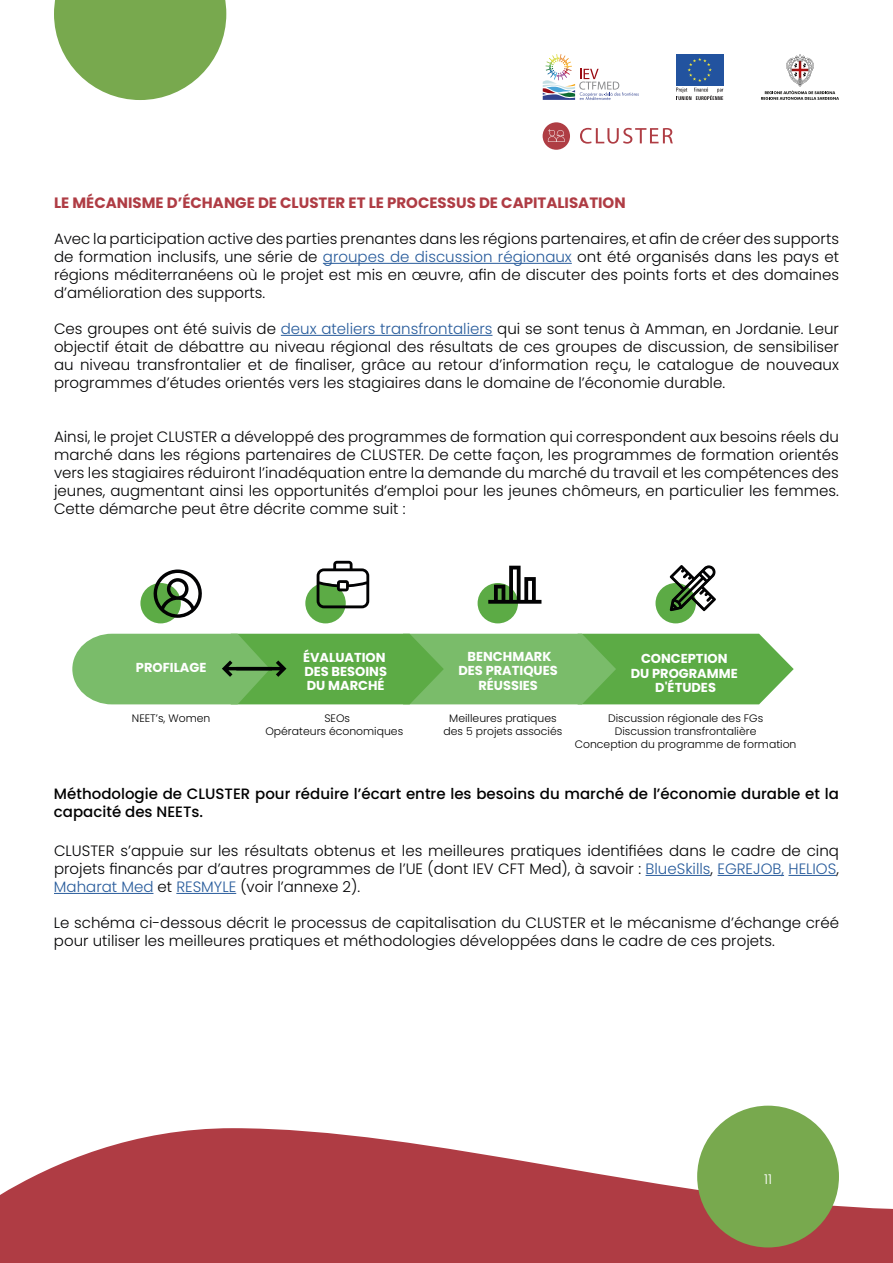
<style>
.page{position:relative;width:893px;height:1263px;background:#fff}
.page>*{position:absolute;margin:0;border:0;box-sizing:border-box;transform-origin:0 0}
.t1{font:300 15px/18px "Poppins";color:#020203;text-align:justify}
.t2{font:500 15px/18px "Poppins";color:#000}
.t3{font:700 15px "Poppins";color:#af3c44}
.t4{font:300 13.5px "Poppins";color:#fff}
.t5{font:700 13.05px/14.4px "Poppins";color:#fff;text-align:center}
.t6{font:300 10.8px/13px "Poppins";color:#000;text-align:center}
.s1{color:#275b9b}
</style>
<div class="page">
<svg style="left:543px;top:54px;width:96px;height:46px"></svg>
<div style="left:676px;top:54px;width:47px;height:32px;background:#22539f"></div>
<svg style="left:687px;top:58px;width:25px;height:24px"></svg>
<svg style="left:676px;top:88px;width:47px;height:12px"></svg>
<svg style="left:761px;top:54px;width:78px;height:46px"></svg>
<div style="left:543px;top:122px;width:27px;height:28px;background:#af3d44;border-radius:50%"></div>
<svg style="left:548px;top:129px;width:17px;height:13px"></svg>
<svg style="left:580px;top:128px;width:93px;height:16px"></svg>
<svg style="left:0;top:1128px;width:893px;height:135px;fill:#af3c44"></svg>
<div style="left:697px;top:1106px;width:142px;height:141px;background:#78a94e;border-radius:50%"></div>
<svg style="left:54px;top:0;width:172px;height:100px"></svg>
<hr style="left:323px;top:263px;width:249px;height:1px;background:#275b9b">
<hr style="left:281px;top:335px;width:211px;height:1px;background:#275b9b">
<hr style="left:646px;top:875px;width:64px;height:1px;background:#275b9b">
<hr style="left:718px;top:875px;width:66px;height:1px;background:#275b9b">
<hr style="left:788px;top:875px;width:48px;height:1px;background:#275b9b">
<hr style="left:54px;top:893px;width:99px;height:1px;background:#275b9b">
<hr style="left:176px;top:893px;width:60px;height:1px;background:#275b9b">
<div style="left:478px;top:583px;width:40px;height:40px;background:#5cab45;border-radius:50%"></div>
<svg style="left:488px;top:566px;width:53px;height:38px"></svg>
<div style="left:655px;top:583px;width:41px;height:40px;background:#5cab45;border-radius:50%"></div>
<svg style="left:670px;top:565px;width:46px;height:46px"></svg>
<div style="left:140px;top:583px;width:41px;height:40px;background:#5cab45;border-radius:50%"></div>
<svg style="left:153px;top:569px;width:49px;height:49px"></svg>
<div style="left:305px;top:583px;width:41px;height:40px;background:#5cab45;border-radius:50%"></div>
<svg style="left:317px;top:561px;width:52px;height:47px"></svg>
<svg style="left:72px;top:634px;width:722px;height:70px;background:#6fb45c"></svg>
<p class="t3" style="left:54px;top:194px;width:573px">LE MÉCANISME D’ÉCHANGE DE CLUSTER ET LE PROCESSUS DE CAPITALISATION</p>
<p class="t1" style="left:54px;top:230px;width:787px">Avec la participation active des parties prenantes dans les régions partenaires, et afin de créer des supports de formation inclusifs, une série de <span class="s1">groupes de discussion régionaux</span> ont été organisés dans les pays et régions méditerranéens où le projet est mis en œuvre, afin de discuter des points forts et des domaines d’amélioration des supports.</p>
<p class="t1" style="left:54px;top:320px;width:786px">Ces groupes ont été suivis de <span class="s1">deux ateliers transfrontaliers</span> qui se sont tenus à Amman, en Jordanie. Leur objectif était de débattre au niveau régional des résultats de ces groupes de discussion, de sensibiliser au niveau transfrontalier et de finaliser, grâce au retour d’information reçu, le catalogue de nouveaux programmes d’études orientés vers les stagiaires dans le domaine de l’économie durable.</p>
<p class="t1" style="left:54px;top:428px;width:786px">Ainsi, le projet CLUSTER a développé des programmes de formation qui correspondent aux besoins réels du marché dans les régions partenaires de CLUSTER. De cette façon, les programmes de formation orientés vers les stagiaires réduiront l’inadéquation entre la demande du marché du travail et les compétences des jeunes, augmentant ainsi les opportunités d’emploi pour les jeunes chômeurs, en particulier les femmes.<br>Cette démarche peut être décrite comme suit :</p>
<p class="t5" style="left:136px;top:661px;width:72px">PROFILAGE</p>
<p class="t5" style="left:303px;top:650px;width:85px;text-align:justify">ÉVALUATION DES BESOINS DU MARCHÉ</p>
<p class="t5" style="left:458px;top:649px;width:101px">BENCHMARK<br>DES PRATIQUES<br>RÉUSSIES</p>
<p class="t5" style="left:631px;top:652px;width:109px">CONCEPTION<br>DU PROGRAMME<br>D'ÉTUDES</p>
<p class="t6" style="left:132px;top:711px;width:80px">NEET’s, Women</p>
<p class="t6" style="left:265px;top:711px;width:139px">SEOs<br>Opérateurs économiques</p>
<p class="t6" style="left:444px;top:711px;width:120px">Meilleures pratiques des 5 projets associés</p>
<p class="t6" style="left:575px;top:711px;width:223px">Discussion régionale des FGs<br>Discussion transfrontalière<br>Conception du programme de formation</p>
<p class="t2" style="left:54px;top:785px;width:786px">Méthodologie de CLUSTER pour réduire l’écart entre les besoins du marché de l’économie durable et la capacité des NEETs.</p>
<p class="t1" style="left:54px;top:842px;width:786px">CLUSTER s’appuie sur les résultats obtenus et les meilleures pratiques identifiées dans le cadre de cinq projets financés par d’autres programmes de l’UE (dont IEV CFT Med), à savoir : <span class="s1">BlueSkills</span>, <span class="s1">EGREJOB, HELIOS</span>, <span class="s1">Maharat Med</span> et <span class="s1">RESMYLE</span> (voir l’annexe 2).</p>
<p class="t1" style="left:54px;top:914px;width:786px">Le schéma ci-dessous décrit le processus de capitalisation du CLUSTER et le mécanisme d’échange créé pour utiliser les meilleures pratiques et méthodologies développées dans le cadre de ces projets.</p>
<p class="t4" style="left:764px;top:1171px;width:9px">11</p>
</div>
